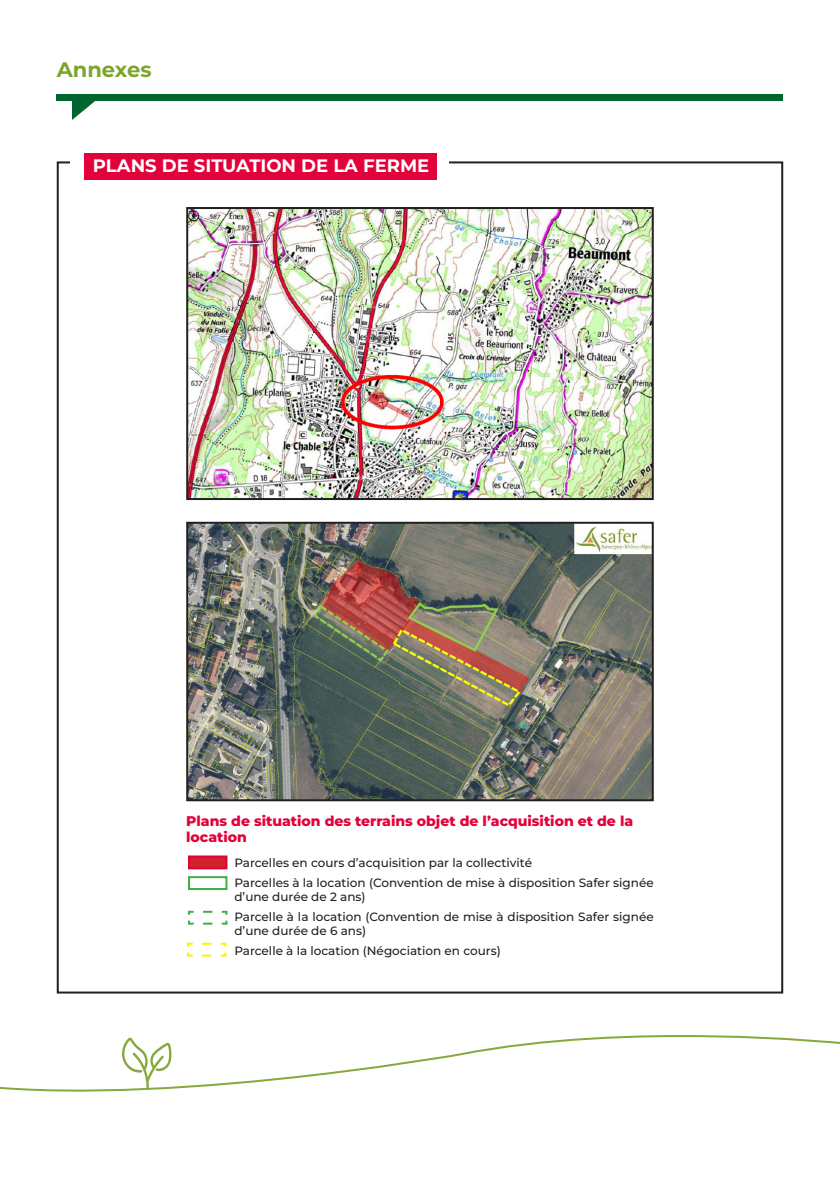
<style>
.page{position:relative;width:840px;height:1191px;background:#fff}
.page>*{position:absolute;margin:0;border:0;box-sizing:border-box;transform-origin:0 0}
.t1{font:700 21px "Montserrat";color:#7da52d}
.t2{font:700 18px "Montserrat";color:#fff}
.t3{font:800 14px/16px "Montserrat";color:#e4003a}
.t4{font:500 12px/14px "Montserrat";color:#231f20}
</style>
<div class="page">
<svg style="left:0;top:1035px;width:839px;height:57px"></svg>
<svg style="left:121px;top:1037px;width:51px;height:53px"></svg>
<svg style="left:72px;top:101px;width:23px;height:19px"></svg>
<div style="left:57px;top:95px;width:725px;height:6px;background:#00652e"></div>
<div style="left:188px;top:855px;width:39px;height:14px;background:#d1232a;border:2px solid #e4003a"></div>
<div style="left:188px;top:876px;width:39px;height:14px;border:2px solid #40ae49"></div>
<svg style="left:188px;top:910px;width:40px;height:15px"></svg>
<svg style="left:187px;top:942px;width:40px;height:15px"></svg>
<div style="left:84px;top:153px;width:353px;height:27px;background:#e4003a"></div>
<img style="left:189px;top:210px;width:461px;height:287px">
<div style="left:186px;top:207px;width:467px;height:293px;border:2px solid #231f20"></div>
<img style="left:189px;top:525px;width:461px;height:273px">
<div style="left:186px;top:522px;width:467px;height:279px;border:2px solid #231f20"></div>
<p class="t1" style="left:57px;top:56px;width:96px">Annexes</p>
<p class="t2" style="left:93px;top:153px;width:338px">PLANS DE SITUATION DE LA FERME</p>
<p class="t3" style="left:186px;top:812px;width:448px">Plans de situation des terrains objet de l’acquisition et de la location</p>
<p class="t4" style="left:234px;top:855px;width:299px">Parcelles en cours d’acquisition par la collectivité</p>
<p class="t4" style="left:234px;top:875px;width:420px">Parcelles à la location (Convention de mise à disposition Safer signée d’une durée de 2 ans)</p>
<p class="t4" style="left:234px;top:909px;width:420px">Parcelle à la location (Convention de mise à disposition Safer signée d’une durée de 6 ans)</p>
<p class="t4" style="left:234px;top:943px;width:268px">Parcelle à la location (Négociation en cours)</p>
</div>
